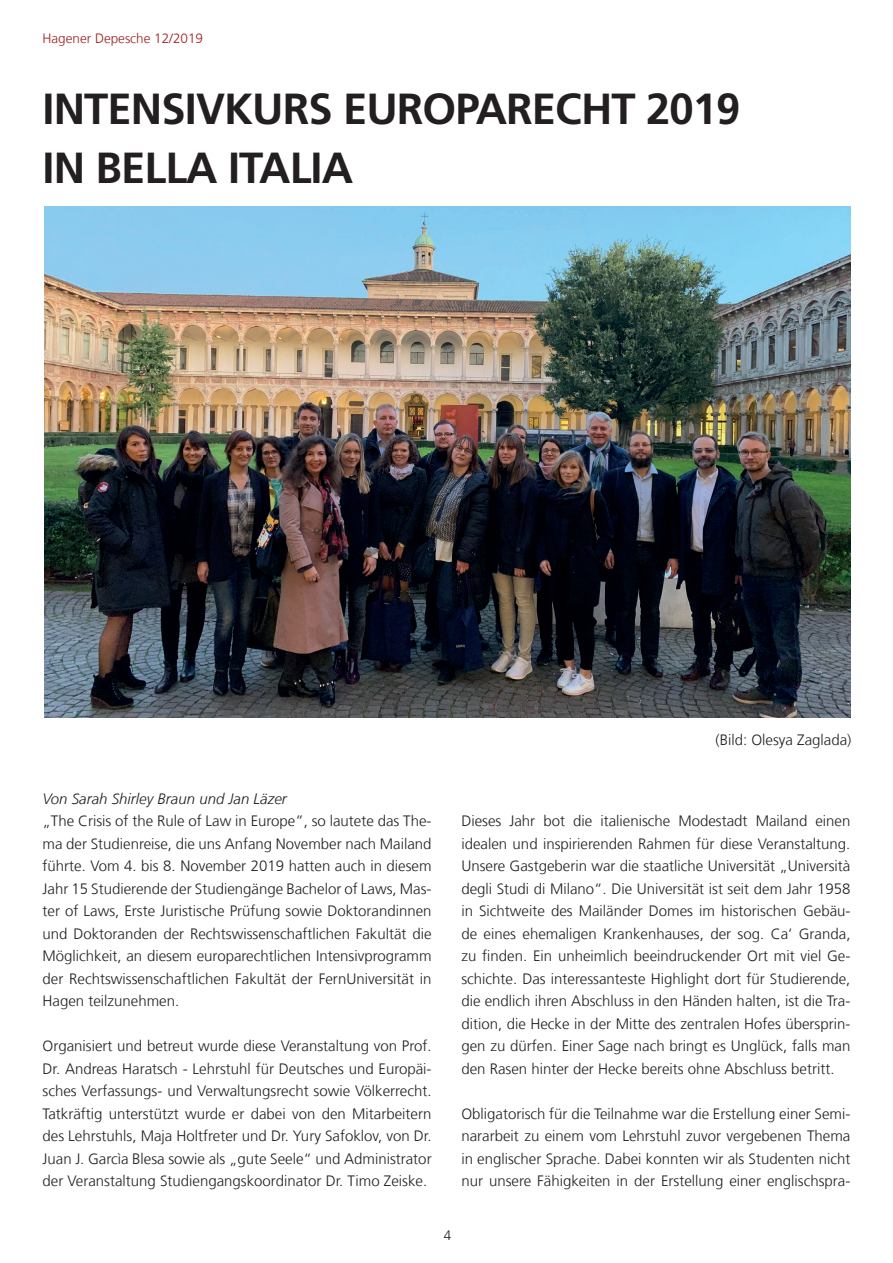
<style>
.page{position:relative;width:893px;height:1263px;background:#fff}
.page>*{position:absolute;margin:0;border:0;box-sizing:border-box;transform-origin:0 0}
.t1{font:700 43.5px/58.5px "Frutiger LT Com";letter-spacing:-.02em;color:#231f20}
.t2{font:300 15px/22.5px "Frutiger LT Com";color:#231f20;text-align:justify}
.t3{font:italic 300 15px "Frutiger LT Com";color:#231f20}
.t4{font:300 13.5px "Frutiger LT Com";color:#a31d20}
.t5{font:300 13.5px "Frutiger LT Com";color:#231f20}
</style>
<div class="page">
<img style="left:45px;top:207px;width:805px;height:510px">
<p class="t4" style="left:43px;top:31px;width:162px">Hagener Depesche 12/2019</p>
<h1 class="t1" style="left:43px;top:80px;width:699px">INTENSIVKURS EUROPARECHT 2019<br>IN BELLA ITALIA</h1>
<p class="t2" style="left:715px;top:729px;width:137px">(Bild: Olesya Zaglada)</p>
<p class="t3" style="left:43px;top:790px;width:246px">Von Sarah Shirley Braun und Jan Läzer</p>
<p class="t2" style="left:43px;top:810px;width:391px">„The Crisis of the Rule of Law in Europe”, so lautete das The&shy;ma der Studienreise, die uns Anfang November nach Mailand führte. Vom 4. bis 8. November 2019 hatten auch in diesem Jahr 15 Studierende der Studiengänge Bachelor of Laws, Mas&shy;ter of Laws, Erste Juristische Prüfung sowie Doktorandinnen und Doktoranden der Rechtswissenschaftlichen Fakultät die Möglichkeit, an diesem europarechtlichen Intensivprogramm der Rechtswissenschaftlichen Fakultät der FernUniversität in Hagen teilzunehmen.</p>
<p class="t2" style="left:43px;top:1035px;width:391px">Organisiert und betreut wurde diese Veranstaltung von Prof.<br>Dr. Andreas Haratsch - Lehrstuhl für Deutsches und Europäi&shy;sches Verfassungs- und Verwaltungsrecht sowie Völkerrecht.<br>Tatkräftig unterstützt wurde er dabei von den Mitarbeitern des Lehrstuhls, Maja Holtfreter und Dr. Yury Safoklov, von Dr.<br>Juan J. Garcìa Blesa sowie als „gute Seele“ und Administrator der Veranstaltung Studiengangskoordinator Dr. Timo Zeiske.</p>
<p class="t2" style="left:461px;top:810px;width:391px">Dieses Jahr bot die italienische Modestadt Mailand einen idealen und inspirierenden Rahmen für diese Veranstaltung.<br>Unsere Gastgeberin war die staatliche Universität „Università degli Studi di Milano“. Die Universität ist seit dem Jahr 1958 in Sichtweite des Mailänder Domes im historischen Gebäu&shy;de eines ehemaligen Krankenhauses, der sog. Ca‘ Granda, zu fi nden. Ein unheimlich beeindruckender Ort mit viel Ge&shy;schichte. Das interessanteste Highlight dort für Studierende, die endlich ihren Abschluss in den Händen halten, ist die Tra&shy;dition, die Hecke in der Mitte des zentralen Hofes übersprin&shy;gen zu dürfen. Einer Sage nach bringt es Unglück, falls man den Rasen hinter der Hecke bereits ohne Abschluss betritt.</p>
<p class="t2" style="left:461px;top:1102px;width:391px">Obligatorisch für die Teilnahme war die Erstellung einer Semi&shy;nararbeit zu einem vom Lehrstuhl zuvor vergebenen Thema in englischer Sprache. Dabei konnten wir als Studenten nicht nur unsere Fähigkeiten in der Erstellung einer englischspra-</p>
<p class="t5" style="left:444px;top:1228px;width:9px">4</p>
</div>
